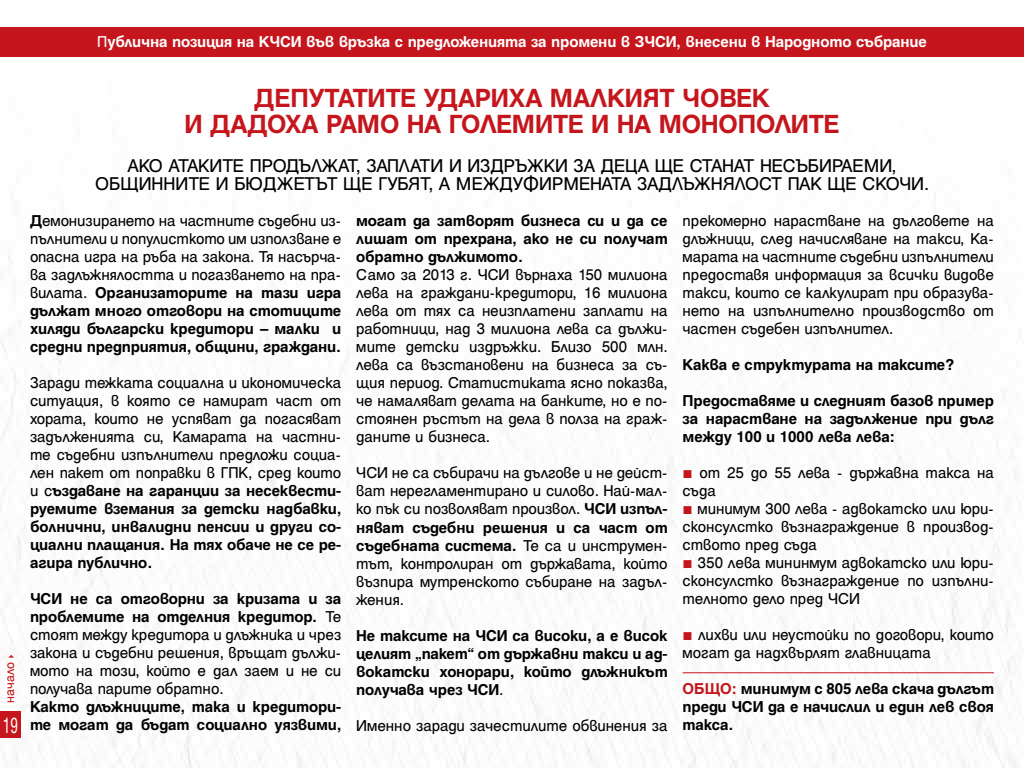
<style>
.page{position:relative;width:1024px;height:768px;background:#fff}
.page>*{position:absolute;margin:0;border:0;box-sizing:border-box;transform-origin:0 0}
.t1{font:700 28.4px/26.1px "Helen Bg";letter-spacing:-.01em;color:#c4161c;text-align:center}
.t2{font:condensed 24px "Helen Bg";color:#fff;scale:.75 1}
.t3{font:20px/18px "Helen Bg";letter-spacing:-.01em;color:#000;text-align:center}
.t4{font:17px/18px "Helen Bg";letter-spacing:-.01em;color:#000;text-align:justify}
.t5{font:700 17px/18px "Helen Bg";letter-spacing:-.01em;color:#000}
.t6{font:700 17px "Helen Bg";letter-spacing:-.01em;color:#fff}
.t7{font:14px "Helen Bg";letter-spacing:.005em;color:#c4161c}
.s1{font-weight:400}
.s2{font-weight:700}
.s3{font-family:"Arial";color:#c4161c}
.s4{color:#c4161c}
</style>
<div class="page">
<div style="left:0;top:711px;width:21px;height:27px;background:#c4161c"></div>
<hr style="left:683px;top:672px;width:311px;height:1px;background:#c4161c">
<div style="left:0;top:27px;width:1024px;height:30px;background:#c4161c"></div>
<p class="t6" style="left:97px;top:32px;width:831px"><span class="s1">П</span>ублична позиция на КЧСИ във връзка с предложенията за промени в ЗЧСИ, внесени в Народното събрание</p>
<p class="t7" style="left:2px;top:703px;width:52px;rotate:-90deg">начало✔</p>
<h2 class="t2" style="left:3px;top:712px;width:22px">19</h2>
<h1 class="t1" style="left:185px;top:85px;width:656px">ДЕПУТАТИТЕ УДАРИХА МАЛКИЯТ ЧОВЕК<br>И ДАДОХА РАМО НА ГОЛЕМИТЕ И НА МОНОПОЛИТЕ</h1>
<p class="t3" style="left:95px;top:156px;width:835px">АКО АТАКИТЕ ПРОДЪЛЖАТ, ЗАПЛАТИ И ИЗДРЪЖКИ ЗА ДЕЦА ЩЕ СТАНАТ НЕСЪБИРАЕМИ,<br>ОБЩИННИТЕ И БЮДЖЕТЪТ ЩЕ ГУБЯТ, А МЕЖДУФИРМЕНАТА ЗАДЛЪЖНЯЛОСТ ПАК ЩЕ СКОЧИ.</p>
<p class="t4" style="left:30px;top:212px;width:313px"><span class="s2">Д</span>емонизирането на частните съдебни из&shy;пълнители и популисткото им използване е опасна игра на ръба на закона. Тя насърча&shy;ва задлъжнялостта и погазването на пра&shy;вилата. <span class="s2">Организаторите на тази игра дължат много отговори на стотиците хиляди български кредитори – малки и средни предприятия, общини, граждани.</span></p>
<p class="t4" style="left:30px;top:374px;width:313px">Заради тежката социална и икономическа ситуация, в която се намират част от хората, които не успяват да погасяват задълженията си, Камарата на частни&shy;те съдебни изпълнители предложи социа&shy;лен пакет от поправки в ГПК, сред които и с<span class="s2">ъздаване на гаранции за несеквести&shy;руемите вземания за детски надбавки, болнични, инвалидни пенсии и други со&shy;циални плащания. На тях обаче не се ре&shy;агира публично.</span></p>
<p class="t4" style="left:30px;top:590px;width:313px"><span class="s2">ЧСИ не са отговорни за кризата и за проблемите на отделния кредитор.</span> Те стоят между кредитора и длъжника и чрез закона и съдебни решения, връщат дължи&shy;мото на този, който е дал заем и не си получава парите обратно.</p>
<p class="t5" style="left:30px;top:698px;width:313px">Както длъжниците, така и кредитори&shy;те могат да бъдат социално уязвими,</p>
<p class="t5" style="left:356px;top:212px;width:313px;text-align:justify">могат да затворят бизнеса си и да се лишат от прехрана, ако не си получат обратно дължимото.</p>
<p class="t4" style="left:356px;top:266px;width:313px">Само за 2013 г. ЧСИ върнаха 150 милиона лева на граждани-кредитори, 16 милиона лева от тях са неизплатени заплати на работници, над 3 милиона лева са дължи&shy;мите детски издръжки. Близо 500 млн. лева са възстановени на бизнеса за съ&shy;щия период. Статистиката ясно показва, че намаляват делата на банките, но е по&shy;стоянен ръстът на дела в полза на граж&shy;даните и бизнеса.</p>
<p class="t4" style="left:356px;top:464px;width:313px">ЧСИ не са събирачи на дългове и не дейст&shy;ват нерегламентирано и силово. Най-мал&shy;ко пък си позволяват произвол. <span class="s2">ЧСИ изпъл&shy;няват съдебни решения и са част от съдебната система.</span> Те са и инструмен&shy;тът, контролиран от държавата, който възпира мутренското събиране на задъл&shy;жения.</p>
<p class="t5" style="left:356px;top:626px;width:313px;text-align:justify">Не таксите на ЧСИ са високи, а е висок целият „пакет” от държавни такси и ад&shy;вокатски хонорари, който длъжникът получава чрез ЧСИ<span class="s1">.</span></p>
<p class="t4" style="left:356px;top:716px;width:313px">Именно заради зачестилите обвинения за</p>
<p class="t4" style="left:683px;top:212px;width:313px">прекомерно нарастване на дълговете на длъжници, след начисляване на такси, Ка&shy;марата на частните съдебни изпълнители предоставя информация за всички видове такси, които се калкулират при образува&shy;нето на изпълнително производство от частен съдебен изпълнител.</p>
<p class="t5" style="left:683px;top:347px;width:313px;line-height:36px">Каква е структурата на таксите?<br>Предоставяме и следният базов пример</p>
<p class="t5" style="left:683px;top:410px;width:313px">за нарастване на задължение при дълг между 100 и 1000 лева лева:</p>
<p class="t4" style="left:683px;top:464px;width:313px"><span class="s3">■</span> от 25 до 55 лева - държавна такса на съда</p>
<p class="t4" style="left:683px;top:500px;width:313px"><span class="s3">■</span> минимум 300 лева - адвокатско или юри&shy;сконсулстко възнаграждение в производ&shy;ството пред съда</p>
<p class="t4" style="left:683px;top:554px;width:313px"><span class="s3">■</span> 350 лeва мининмум адвокатско или юри&shy;сконсулстко възнаграждение по изпълни&shy;телното дело пред ЧСИ</p>
<p class="t4" style="left:683px;top:626px;width:313px"><span class="s3">■</span> лихви или неустойки по договори, които могат да надхвърлят главницата</p>
<p class="t5" style="left:683px;top:680px;width:313px;text-align:justify"><span class="s4">ОБЩО:</span> минимум с 805 лева скача дългът преди ЧСИ да е начислил и един лев своя такса.</p>
</div>
